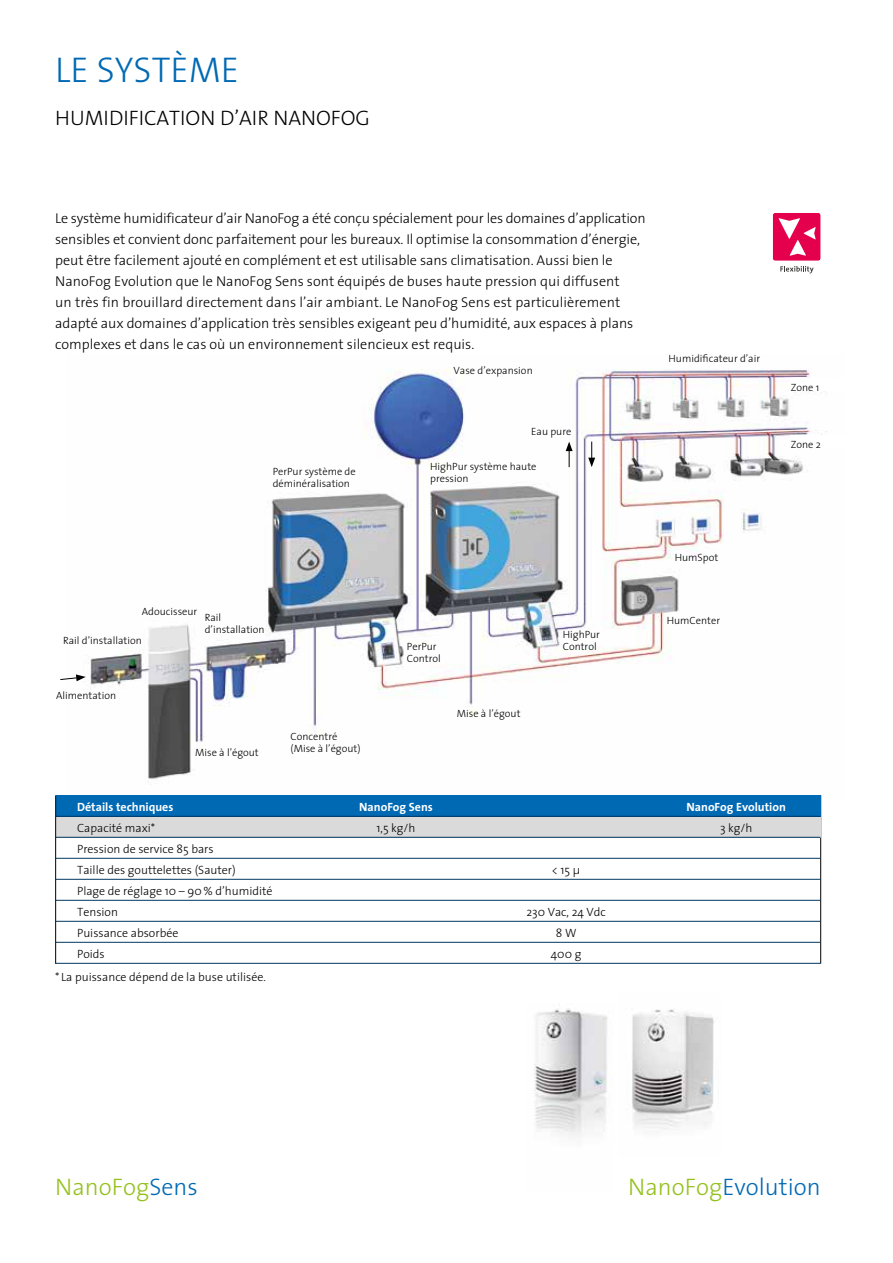
<style>
.page{position:relative;width:893px;height:1263px;background:#fff}
.page>*{position:absolute;margin:0;border:0;box-sizing:border-box;transform-origin:0 0}
.t1{font:300 36px "The Sans";color:#0069b4}
.t2{font:300 24px "The Sans";color:#0069b4}
.t3{font:300 24px "The Sans";color:#95c11f}
.t4{font:300 21px "The Sans";color:#000}
.t5{font:300 14.25px/21px "The Sans";letter-spacing:-.005em;color:#000}
.t6{font:300 12px/21px "The Sans";color:#000}
.t7{font:700 12px "The Sans";color:#fff}
.t8{font:300 10.5px/12px "The Sans";color:#000}
.s1{color:#0069b4}
.s2{color:#95c11f}
</style>
<div class="page">
<img style="left:76px;top:369px;width:751px;height:429px">
<svg style="left:566px;top:442px;width:7px;height:25px"></svg>
<svg style="left:588px;top:442px;width:7px;height:25px"></svg>
<svg style="left:60px;top:674px;width:26px;height:7px"></svg>
<div style="left:791px;top:435px;width:61px;height:13px;background:#fff"></div>
<div style="left:791px;top:378px;width:61px;height:13px;background:#fff"></div>
<img style="left:632px;top:1009px;width:82px;height:121px">
<img style="left:534px;top:1008px;width:77px;height:129px">
<svg style="left:773px;top:213px;width:48px;height:60px"></svg>
<hr style="left:820px;top:795px;width:1px;height:169px;background:#000">
<div style="left:56px;top:816px;width:764px;height:22px;background:#dadada"></div>
<div style="left:56px;top:795px;width:764px;height:21px;background:#0069b4"></div>
<hr style="left:56px;top:816px;width:764px;height:1px;background:#003761">
<hr style="left:56px;top:837px;width:764px;height:1px;background:#003761">
<hr style="left:56px;top:858px;width:764px;height:1px;background:#003761">
<hr style="left:56px;top:879px;width:764px;height:1px;background:#003761">
<hr style="left:56px;top:900px;width:764px;height:1px;background:#003761">
<hr style="left:56px;top:921px;width:764px;height:1px;background:#003761">
<hr style="left:56px;top:942px;width:764px;height:1px;background:#003761">
<hr style="left:56px;top:963px;width:764px;height:1px;background:#003761">
<hr style="left:55px;top:795px;width:1px;height:169px;background:#000">
<h1 class="t1" style="left:55px;top:40px;width:185px">LE SYSTÈME</h1>
<h3 class="t4" style="left:55px;top:100px;width:316px">HUMIDIFICATION D’AIR NANOFOG</h3>
<p class="t5" style="left:55px;top:207px;width:592px">Le système humidificateur d’air NanoFog a été conçu spécialement pour les domaines d’application sensibles et convient donc parfaitement pour les bureaux. Il optimise la consommation d’énergie, peut être facilement ajouté en complément et est utilisable sans climatisation. Aussi bien le NanoFog Evolution que le NanoFog Sens sont équipés de buses haute pression qui diffusent<br>un très fin brouillard directement dans l’air ambiant. Le NanoFog Sens est particulièrement adapté aux domaines d’application très sensibles exigeant peu d’humidité, aux espaces à plans complexes et dans le cas où un environnement silencieux est requis.</p>
<p class="t8" style="left:454px;top:364px;width:81px">Vase d’expansion</p>
<p class="t8" style="left:273px;top:465px;width:85px">PerPur système de déminéralisation</p>
<p class="t8" style="left:531px;top:426px;width:42px">Eau pure</p>
<p class="t8" style="left:430px;top:460px;width:108px">HighPur système haute pression</p>
<p class="t8" style="left:668px;top:352px;width:93px">Humidificateur d’air</p>
<p class="t8" style="left:142px;top:605px;width:57px">Adoucisseur</p>
<p class="t8" style="left:63px;top:634px;width:80px">Rail d’installation</p>
<p class="t8" style="left:205px;top:611px;width:61px">Rail d’installation</p>
<p class="t8" style="left:56px;top:689px;width:62px">Alimentation</p>
<p class="t8" style="left:195px;top:746px;width:65px">Mise à l’égout</p>
<p class="t8" style="left:291px;top:730px;width:72px">Concentré (Mise à l’égout)</p>
<p class="t8" style="left:407px;top:640px;width:35px">PerPur<br>Control</p>
<p class="t8" style="left:457px;top:707px;width:65px">Mise à l’égout</p>
<p class="t8" style="left:563px;top:628px;width:39px">HighPur<br>Control</p>
<p class="t8" style="left:675px;top:551px;width:45px">HumSpot</p>
<p class="t8" style="left:667px;top:614px;width:55px">HumCenter</p>
<p class="t8" style="left:791px;top:381px;width:30px">Zone 1</p>
<p class="t8" style="left:791px;top:438px;width:32px">Zone 2</p>
<p class="t7" style="left:77px;top:796px;width:98px">Détails techniques</p>
<p class="t7" style="left:359px;top:796px;width:75px">NanoFog Sens</p>
<p class="t7" style="left:686px;top:796px;width:101px">NanoFog Evolution</p>
<p class="t6" style="left:77px;top:817px;width:80px">Capacité maxi*</p>
<p class="t6" style="left:376px;top:817px;width:41px">1,5 kg/h</p>
<p class="t6" style="left:720px;top:817px;width:34px">3 kg/h</p>
<p class="t6" style="left:77px;top:838px;width:160px">Pression de service 85 bars<br>Taille des gouttelettes (Sauter)</p>
<p class="t6" style="left:552px;top:859px;width:30px">&lt; 15 µ</p>
<p class="t6" style="left:77px;top:880px;width:197px">Plage de réglage 10 – 90% d’humidité<br>Tension</p>
<p class="t6" style="left:526px;top:901px;width:81px">230 Vac, 24 Vdc</p>
<p class="t6" style="left:77px;top:922px;width:103px">Puissance absorbée</p>
<p class="t6" style="left:556px;top:922px;width:22px">8 W</p>
<p class="t6" style="left:77px;top:943px;width:29px">Poids</p>
<p class="t6" style="left:551px;top:943px;width:32px">400 g</p>
<p class="t6" style="left:55px;top:966px;width:212px">* La puissance dépend de la buse utilisée.</p>
<h2 class="t3" style="left:55px;top:1167px;width:144px">NanoFog<span class="s1">Sens</span></h2>
<h2 class="t2" style="left:628px;top:1167px;width:194px"><span class="s2">NanoFog</span>Evolution</h2>
</div>
